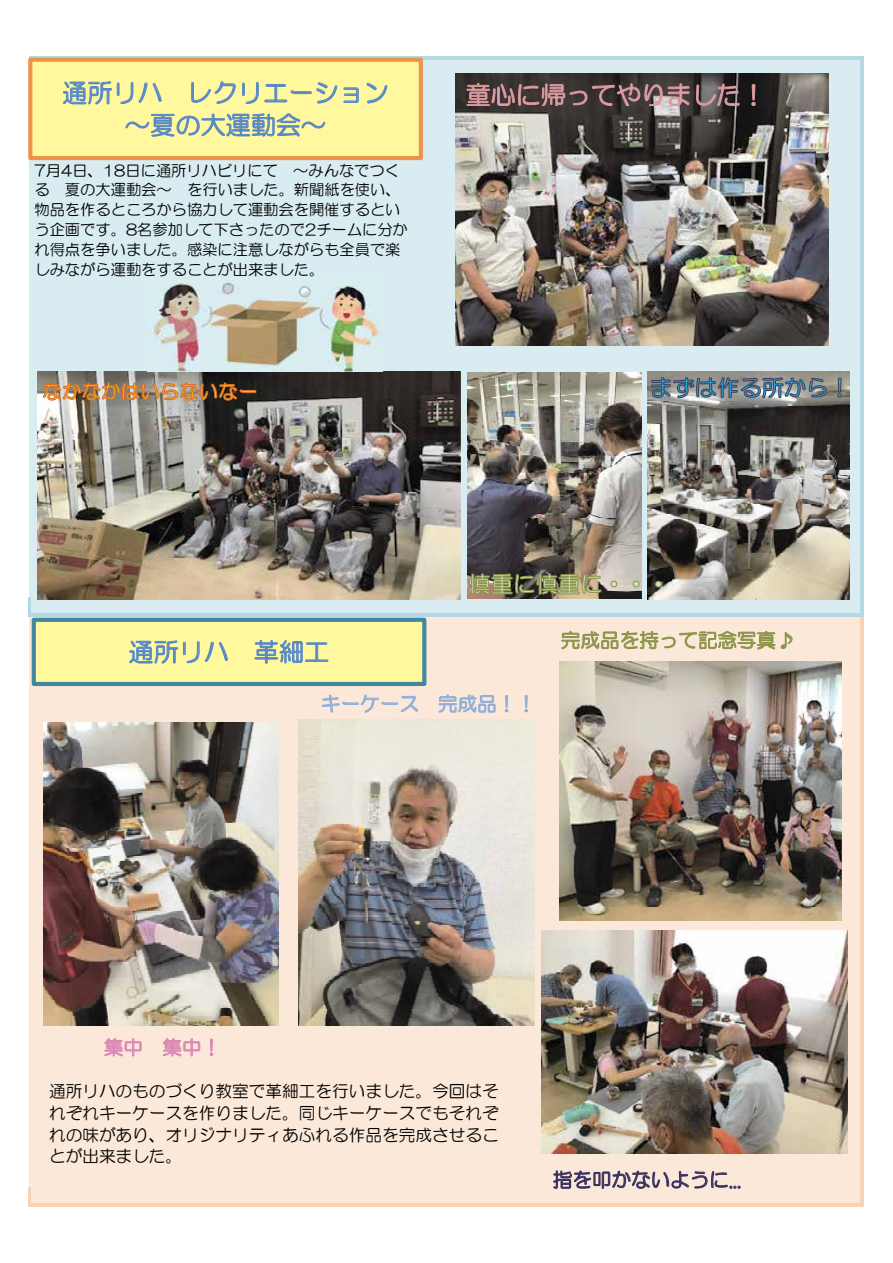
<style>
.page{position:relative;width:893px;height:1263px;background:#fff}
.page>*{position:absolute;margin:0;border:0;box-sizing:border-box;transform-origin:0 0}
.t1{font:25.05px/32.4px "HG Maru Gothic MPRO";letter-spacing:.005em;color:#5889c7;text-align:center}
.t2{font:19.5px "HG Maru Gothic MPRO";letter-spacing:.005em;color:#38305e}
.t3{font:19.5px "HG Maru Gothic MPRO";letter-spacing:.005em;color:#8d954b}
.t4{font:19.5px "HG Maru Gothic MPRO";letter-spacing:.01em;color:#8eafdb}
.t5{font:19.5px "HG Maru Gothic MPRO";color:#dc88b6}
.t6{font:16.65px/21.6px "HG Maru Gothic MPRO";color:#000;text-align:justify}
.t7{font:15.3px/19.8px "HG Maru Gothic MPRO";color:#000}
</style>
<div class="page">
<div style="left:237px;top:57px;width:625px;height:18px;background:#d9ecf1"></div>
<div style="left:30px;top:75px;width:832px;height:540px;background:#d9ecf1"></div>
<div style="left:30px;top:614px;width:832px;height:591px;background:#fbe8d8"></div>
<hr style="left:860px;top:59px;width:4px;height:557px;background:#b4d9e4">
<hr style="left:28px;top:597px;width:3px;height:19px;background:#b4d9e4">
<hr style="left:860px;top:616px;width:4px;height:591px;background:#f8d3b3">
<hr style="left:28px;top:1187px;width:3px;height:20px;background:#f8d3b3">
<hr style="left:29px;top:56px;width:835px;height:3px;background:#b4d9e4">
<hr style="left:31px;top:613px;width:833px;height:3px;background:#b4d9e4">
<hr style="left:31px;top:1203px;width:833px;height:4px;background:#f8d3b3">
<div style="left:34px;top:620px;width:390px;height:64px;background:#fff89c"></div>
<div style="left:32px;top:618px;width:394px;height:68px;border:4px solid #4287a1"></div>
<svg style="left:129px;top:640px;width:99px;height:24px"></svg>
<svg style="left:255px;top:640px;width:73px;height:24px"></svg>
<svg style="left:553px;top:1170px;width:188px;height:19px"></svg>
<svg style="left:561px;top:630px;width:214px;height:20px"></svg>
<svg style="left:781px;top:631px;width:11px;height:18px"></svg>
<svg style="left:322px;top:694px;width:96px;height:19px"></svg>
<svg style="left:439px;top:694px;width:57px;height:18px"></svg>
<svg style="left:505px;top:695px;width:3px;height:18px"></svg>
<svg style="left:525px;top:695px;width:3px;height:18px"></svg>
<svg style="left:104px;top:1038px;width:38px;height:18px"></svg>
<svg style="left:163px;top:1038px;width:37px;height:18px"></svg>
<svg style="left:210px;top:1039px;width:3px;height:17px"></svg>
<div style="left:30px;top:60px;width:391px;height:98px;background:#fff89c"></div>
<div style="left:28px;top:58px;width:395px;height:102px;border:4px solid #ed934c"></div>
<svg style="left:63px;top:81px;width:70px;height:24px"></svg>
<svg style="left:139px;top:83px;width:23px;height:20px"></svg>
<svg style="left:191px;top:81px;width:44px;height:23px"></svg>
<svg style="left:242px;top:82px;width:95px;height:22px"></svg>
<svg style="left:343px;top:87px;width:16px;height:16px"></svg>
<svg style="left:367px;top:83px;width:20px;height:20px"></svg>
<svg style="left:126px;top:113px;width:199px;height:24px"></svg>
<img style="left:37px;top:372px;width:423px;height:228px">
<img style="left:456px;top:74px;width:372px;height:271px">
<img style="left:647px;top:372px;width:202px;height:227px">
<img style="left:467px;top:373px;width:175px;height:226px">
<img style="left:147px;top:278px;width:234px;height:94px">
<img style="left:44px;top:722px;width:234px;height:303px">
<img style="left:298px;top:719px;width:237px;height:306px">
<img style="left:560px;top:662px;width:281px;height:258px">
<img style="left:541px;top:931px;width:307px;height:223px">
<img style="left:43px;top:382px;width:214px;height:19px">
<svg style="left:469px;top:573px;width:193px;height:22px"></svg>
<svg style="left:466px;top:82px;width:291px;height:24px"></svg>
<svg style="left:651px;top:375px;width:192px;height:24px"></svg>
<h1 class="t1" style="left:62px;top:76px;width:328px">通所リハ レクリエーション～夏の大運動会～</h1>
<p class="t7" style="left:34px;top:160px;width:375px">7月4日、18日に通所リハビリにて ～みんなでつくる 夏の大運動会～ を行いました。新聞紙を使い、物品を作るところから協力して運動会を開催するという企画です。8名参加して下さったので2チームに分かれ得点を争いました。感染に注意しながらも全員で楽しみながら運動をすることが出来ました。</p>
<h1 class="t1" style="left:128px;top:635px;width:202px">通所リハ 革細工</h1>
<p class="t4" style="left:321px;top:694px;width:217px">キーケース 完成品！！</p>
<p class="t3" style="left:561px;top:630px;width:236px">完成品を持って記念写真♪</p>
<p class="t5" style="left:104px;top:1037px;width:119px">集中 集中！</p>
<p class="t6" style="left:49px;top:1080px;width:451px">通所リハのものづくり教室で革細工を行いました。今回はそれぞれキーケースを作りました。同じキーケースでもそれぞれの味があり、オリジナリティあふれる作品を完成させることが出来ました。</p>
<p class="t2" style="left:553px;top:1170px;width:190px">指を叩かないように...</p>
</div>
